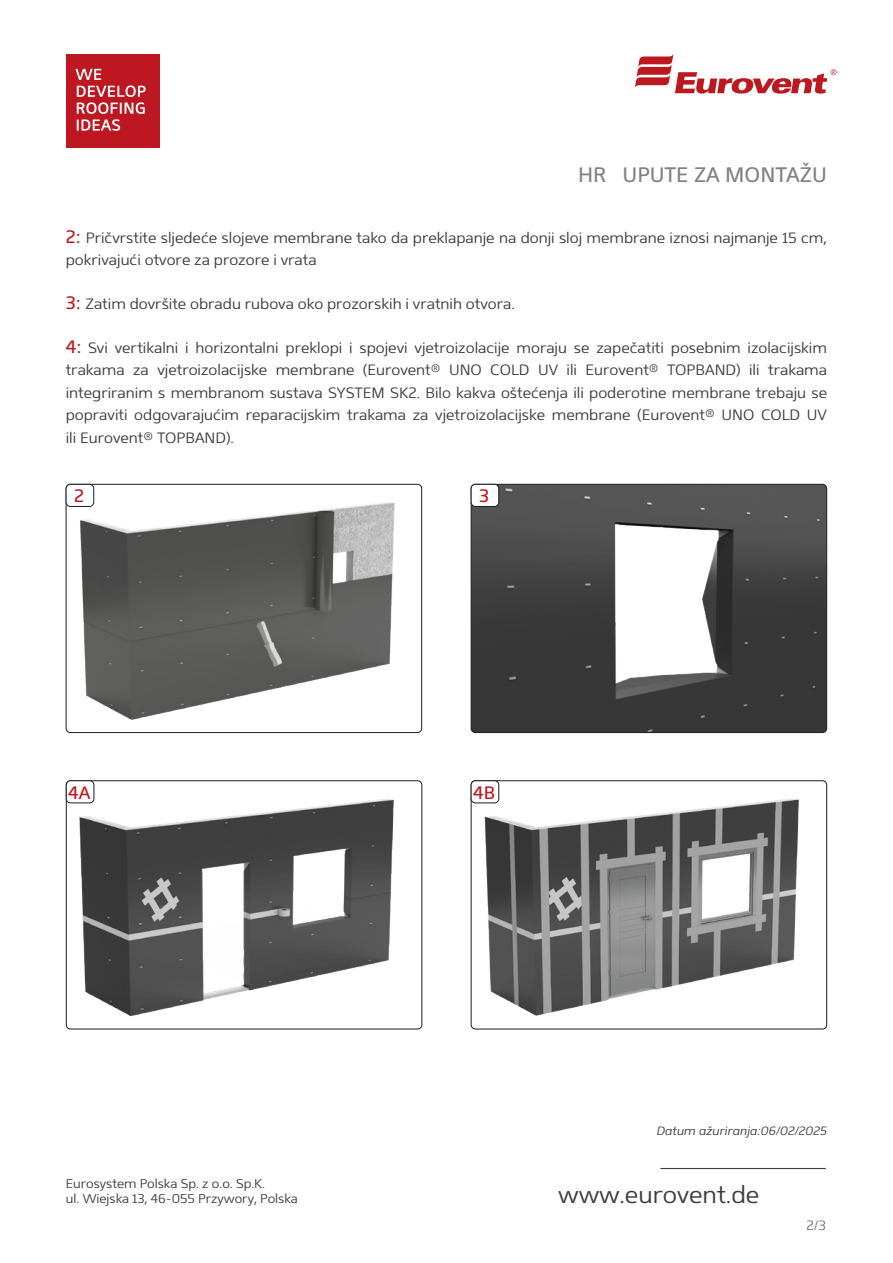
<style>
.page{position:relative;width:893px;height:1263px;background:#fff}
.page>*{position:absolute;margin:0;border:0;box-sizing:border-box;transform-origin:0 0}
.t1{font:300 24px "Mentone";color:#3d3d3c}
.t2{font:21px "Mentone";color:#818180}
._004_Śródtytuły{font:18px "Mentone";color:#bd1820}
._004_Śródtytuły-2{font:300 15px/22.5px "Mentone";color:#3d3d3c}
.t3{font:300 13.5px "Mentone";color:#70706f}
.t4{font:300 12.75px/15.3px "Mentone";color:#3d3d3c}
.t5{font:italic 300 12px "Mentone";color:#3d3d3c}
.s1{font-weight:400;font-size:18px;color:#bd1820}
</style>
<div class="page">
<svg style="left:635px;top:54px;width:201px;height:40px"></svg>
<hr style="left:660px;top:1168px;width:166px;height:1px;background:#3d3d3c">
<div style="left:66px;top:54px;width:93px;height:93px;background:#bd1822"></div>
<svg style="left:76px;top:69px;width:25px;height:11px"></svg>
<svg style="left:77px;top:86px;width:69px;height:45px"></svg>
<img style="left:471px;top:781px;width:356px;height:248px">
<div style="left:471px;top:780px;width:356px;height:249px;border:1px solid #1d1d1b;border-radius:4px"></div>
<img style="left:66px;top:783px;width:356px;height:246px">
<div style="left:66px;top:780px;width:356px;height:249px;border:1px solid #1d1d1b;border-radius:4px"></div>
<img style="left:66px;top:484px;width:356px;height:248px">
<div style="left:66px;top:484px;width:356px;height:249px;border:1px solid #1d1d1b;border-radius:4px"></div>
<img style="left:471px;top:484px;width:356px;height:248px">
<div style="left:471px;top:484px;width:356px;height:249px;border:1px solid #1d1d1b;border-radius:4px"></div>
<div style="left:66px;top:484px;width:28px;height:22px;background:#fff;border-radius:4px"></div>
<div style="left:66px;top:484px;width:28px;height:23px;border:1px solid #1d1d1b;border-radius:4px"></div>
<div style="left:471px;top:484px;width:28px;height:22px;background:#fff;border-radius:4px"></div>
<div style="left:471px;top:484px;width:28px;height:23px;border:1px solid #1d1d1b;border-radius:4px"></div>
<div style="left:471px;top:781px;width:28px;height:22px;background:#fff;border-radius:4px"></div>
<div style="left:471px;top:780px;width:28px;height:23px;border:1px solid #1d1d1b;border-radius:4px"></div>
<div style="left:66px;top:781px;width:28px;height:22px;background:#fff;border-radius:4px"></div>
<div style="left:66px;top:780px;width:28px;height:23px;border:1px solid #1d1d1b;border-radius:4px"></div>
<h2 class="t2" style="left:578px;top:162px;width:250px">HR UPUTE ZA MONTAŽU</h2>
<p class="_004_Śródtytuły-2" style="left:66px;top:226px;width:763px"><span class="s1">2:</span> Pričvrstite sljedeće slojeve membrane tako da preklapanje na donji sloj membrane iznosi najmanje 15 cm, pokrivajući otvore za prozore i vrata</p>
<p class="_004_Śródtytuły-2" style="left:66px;top:292px;width:451px"><span class="s1">3:</span> Zatim dovršite obradu rubova oko prozorskih i vratnih otvora.</p>
<p class="_004_Śródtytuły-2" style="left:66px;top:336px;width:763px;text-align:justify"><span class="s1">4:</span> Svi vertikalni i horizontalni preklopi i spojevi vjetroizolacije moraju se zapečatiti posebnim izolacijskim trakama za vjetroizolacijske membrane (Eurovent® UNO COLD UV ili Eurovent® TOPBAND) ili trakama integriranim s membranom sustava SYSTEM SK2. Bilo kakva oštećenja ili poderotine membrane trebaju se popraviti odgovarajućim reparacijskim trakama za vjetroizolacijske membrane (Eurovent® UNO COLD UV ili Eurovent® TOPBAND).</p>
<p class="_004_Śródtytuły" style="left:74px;top:485px;width:11px">2</p>
<p class="_004_Śródtytuły" style="left:479px;top:485px;width:12px">3</p>
<p class="_004_Śródtytuły" style="left:68px;top:781px;width:24px">4A</p>
<p class="_004_Śródtytuły" style="left:473px;top:781px;width:24px">4B</p>
<p class="t4" style="left:66px;top:1176px;width:233px">Eurosystem Polska Sp. z o.o. Sp.K.<br>ul. Wiejska 13, 46-055 Przywory, Polska</p>
<p class="t5" style="left:657px;top:1124px;width:172px">Datum ažuriranja:06/02/2025</p>
<h1 class="t1" style="left:558px;top:1181px;width:203px">www.eurovent.de</h1>
<p class="t3" style="left:806px;top:1217px;width:21px">2/3</p>
</div>
